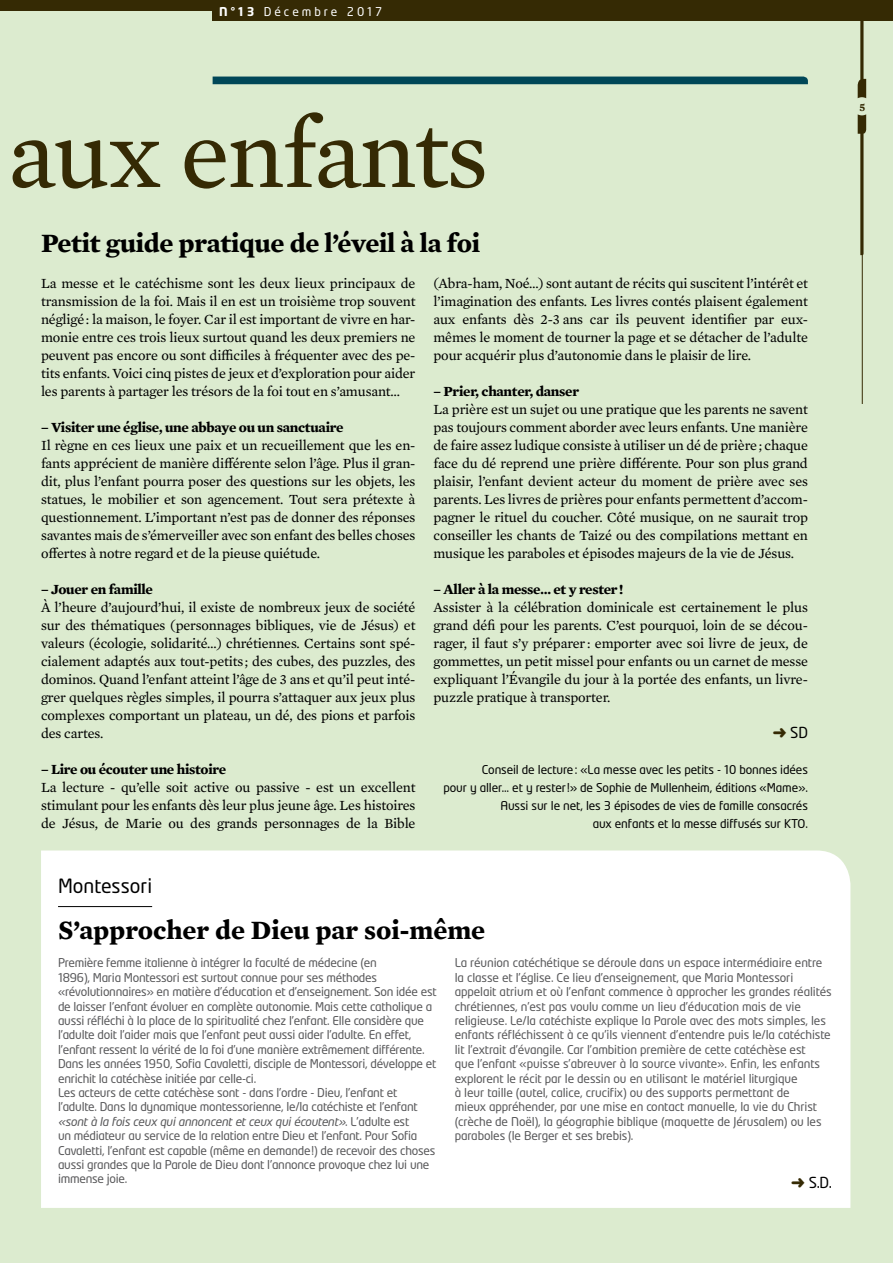
<style>
.page{position:relative;width:893px;height:1263px;background:#dcebcf}
.page>*{position:absolute;margin:0;border:0;box-sizing:border-box;transform-origin:0 0}
.t1{font:100.8px "Mercury Text G2";letter-spacing:-.02em;color:#352a04}
.t2{font:700 27px "Mercury Text G2";letter-spacing:-.01em;color:#000}
.t3{font:19.5px "Neo Tech";color:#000}
.t4{font:15px "Neo Tech";color:#000}
.t5{font:14.25px/18px "Mercury Text G2";letter-spacing:-.01em;color:#000;text-align:justify}
.t6{font:700 14.25px "Mercury Text G2";letter-spacing:-.02em;color:#000}
.t7{font:12px/14.4px "Neo Tech";letter-spacing:-.02em;color:#58585a}
.t8{font:12px/18px "Neo Tech";letter-spacing:-.01em;color:#000;text-align:right}
.t9{font:12px "Neo Tech";letter-spacing:.25em;color:#fff}
.t10{font:700 10.5px "Neo Tech";color:#352a04}
.s1{font-weight:700}
.s2{color:#352a04}
.s3{font-style:italic}
</style>
<div class="page">
<hr style="left:862px;top:124px;width:1px;height:280px;background:#352a04">
<svg style="left:0;top:0;width:893px;height:255px"></svg>
<div style="left:41px;top:850px;width:809px;height:358px;background:#fff"></div>
<hr style="left:58px;top:906px;width:94px;height:1px;background:#000">
<p class="t9" style="left:219px;top:4px;width:164px"><span class="s1">N°13</span> Décembre 2017</p>
<h1 class="t1" style="left:8px;top:81px;width:482px">aux enfants</h1>
<h2 class="t2" style="left:41px;top:223px;width:441px">Petit guide pratique de l’éveil à la foi</h2>
<p class="t5" style="left:41px;top:274px;width:376px">La messe et le catéchisme sont les deux lieux principaux de transmission de la foi. Mais il en est un troisième trop souvent négligé : la maison, le foyer. Car il est important de vivre en har&shy;monie entre ces trois lieux surtout quand les deux premiers ne peuvent pas encore ou sont difficiles à fréquenter avec des pe&shy;tits enfants. Voici cinq pistes de jeux et d’exploration pour aider les parents à partager les trésors de la foi tout en s’amusant…</p>
<p class="t6" style="left:41px;top:416px;width:304px">– Visiter une église, une abbaye ou un sanctuaire</p>
<p class="t5" style="left:41px;top:436px;width:376px">Il règne en ces lieux une paix et un recueillement que les en&shy;fants apprécient de manière différente selon l’âge. Plus il gran&shy;dit, plus l’enfant pourra poser des questions sur les objets, les statues, le mobilier et son agencement. Tout sera prétexte à questionnement. L’important n’est pas de donner des réponses savantes mais de s’émerveiller avec son enfant des belles choses offertes à notre regard et de la pieuse quiétude.</p>
<p class="t6" style="left:41px;top:578px;width:113px">– Jouer en famille</p>
<p class="t5" style="left:41px;top:597px;width:376px">À l’heure d’aujourd’hui, il existe de nombreux jeux de société sur des thématiques (personnages bibliques, vie de Jésus) et valeurs (écologie, solidarité…) chrétiennes. Certains sont spé&shy;cialement adaptés aux tout-petits ; des cubes, des puzzles, des dominos. Quand l’enfant atteint l’âge de 3 ans et qu’il peut inté&shy;grer quelques règles simples, il pourra s’attaquer aux jeux plus complexes comportant un plateau, un dé, des pions et parfois des cartes.</p>
<p class="t6" style="left:41px;top:758px;width:187px">– Lire ou écouter une histoire</p>
<p class="t5" style="left:41px;top:777px;width:376px">La lecture - qu’elle soit active ou passive - est un excellent stimulant pour les enfants dès leur plus jeune âge. Les histoires de Jésus, de Marie ou des grands personnages de la Bible</p>
<p class="t5" style="left:433px;top:273px;width:376px">(Abra-ham, Noé…) sont autant de récits qui suscitent l’intérêt et l’imagination des enfants. Les livres contés plaisent également aux enfants dès 2-3 ans car ils peuvent identifier par eux&shy;mêmes le moment de tourner la page et se détacher de l’adulte pour acquérir plus d’autonomie dans le plaisir de lire.</p>
<p class="t6" style="left:433px;top:380px;width:147px">– Prier, chanter, danser</p>
<p class="t5" style="left:433px;top:399px;width:376px">La prière est un sujet ou une pratique que les parents ne savent pas toujours comment aborder avec leurs enfants. Une manière de faire assez ludique consiste à utiliser un dé de prière ; chaque face du dé reprend une prière différente. Pour son plus grand plaisir, l’enfant devient acteur du moment de prière avec ses parents. Les livres de prières pour enfants permettent d’accom&shy;pagner le rituel du coucher. Côté musique, on ne saurait trop conseiller les chants de Taizé ou des compilations mettant en musique les paraboles et épisodes majeurs de la vie de Jésus.</p>
<p class="t6" style="left:433px;top:578px;width:191px">– Aller à la messe… et y rester !</p>
<p class="t5" style="left:433px;top:597px;width:376px">Assister à la célébration dominicale est certainement le plus grand défi pour les parents. C’est pourquoi, loin de se décou&shy;rager, il faut s’y préparer : emporter avec soi livre de jeux, de gommettes, un petit missel pour enfants ou un carnet de messe expliquant l’Évangile du jour à la portée des enfants, un livre&shy;puzzle pratique à transporter.</p>
<p class="t4" style="left:773px;top:723px;width:37px"><span class="s2">➜</span> SD</p>
<p class="t8" style="left:443px;top:760px;width:366px">Conseil de lecture: «La messe avec les petits - 10 bonnes idées<br>pour y aller… et y rester!» de Sophie de Mullenheim, éditions «Mame».<br>Aussi sur le net, les 3 épisodes de vies de famille consacrés<br>aux enfants et la messe diffusés sur KTO.</p>
<h3 class="t3" style="left:58px;top:873px;width:96px">Montessori</h3>
<h2 class="t2" style="left:58px;top:909px;width:429px">S’approcher de Dieu par soi-même</h2>
<p class="t7" style="left:58px;top:956px;width:380px">Première femme italienne à intégrer la faculté de médecine (en<br>1896), Maria Montessori est surtout connue pour ses méthodes «révolutionnaires» en matière d’éducation et d’enseignement. Son idée est de laisser l’enfant évoluer en complète autonomie. Mais cette catholique a aussi réfléchi à la place de la spiritualité chez l’enfant. Elle considère que l’adulte doit l’aider mais que l’enfant peut aussi aider l’adulte. En effet, l’enfant ressent la vérité de la foi d’une manière extrêmement différente.<br>Dans les années 1950, Sofia Cavaletti, disciple de Montessori, développe et enrichit la catéchèse initiée par celle-ci.<br>Les acteurs de cette catéchèse sont - dans l’ordre - Dieu, l’enfant et l’adulte. Dans la dynamique montessorienne, le/la catéchiste et l’enfant <span class="s3">«sont à la fois ceux qui annoncent et ceux qui écoutent»</span>. L’adulte est<br>un médiateur au service de la relation entre Dieu et l’enfant. Pour Sofia Cavaletti, l’enfant est capable (même en demande!) de recevoir des choses aussi grandes que la Parole de Dieu dont l’annonce provoque chez lui une immense joie.</p>
<p class="t7" style="left:455px;top:956px;width:378px">La réunion catéchétique se déroule dans un espace intermédiaire entre la classe et l’église. Ce lieu d’enseignement, que Maria Montessori appelait atrium et où l’enfant commence à approcher les grandes réalités chrétiennes, n’est pas voulu comme un lieu d’éducation mais de vie religieuse. Le/la catéchiste explique la Parole avec des mots simples, les enfants réfléchissent à ce qu’ils viennent d’entendre puis le/la catéchiste lit l’extrait d’évangile. Car l’ambition première de cette catéchèse est<br>que l’enfant «puisse s’abreuver à la source vivante». Enfin, les enfants explorent le récit par le dessin ou en utilisant le matériel liturgique<br>à leur taille (autel, calice, crucifix) ou des supports permettant de<br>mieux appréhender, par une mise en contact manuelle, la vie du Christ (crèche de Noël), la géographie biblique (maquette de Jérusalem) ou les paraboles (le Berger et ses brebis).</p>
<p class="t4" style="left:791px;top:1173px;width:42px"><span class="s2">➜</span> S.D.</p>
<p class="t10" style="left:859px;top:100px;width:8px">5</p>
</div>
